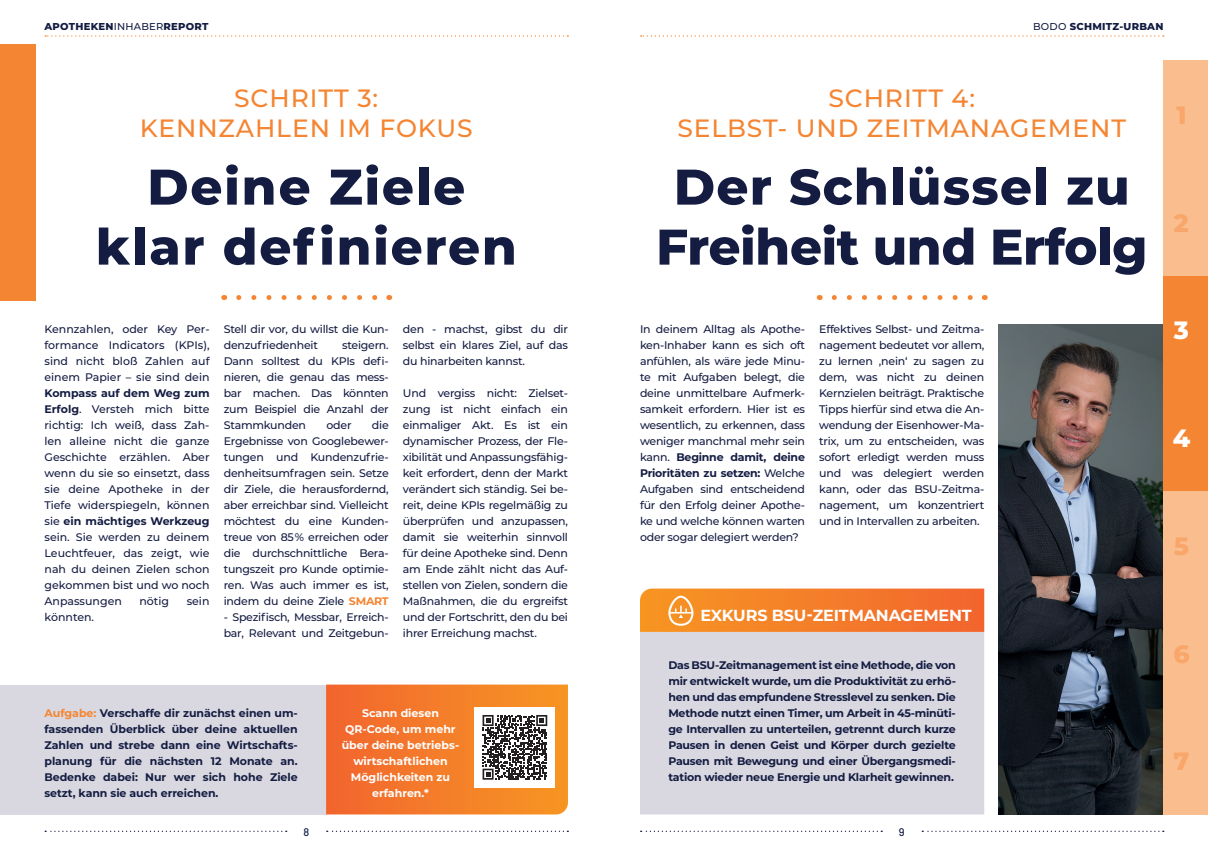
<style>
.page{position:relative;width:1208px;height:859px;background:#fff}
.page>*{position:absolute;margin:0;border:0;box-sizing:border-box;transform-origin:0 0}
.t1{font:800 50px/60px "Montserrat";color:#141c42;text-align:center}
.t2{font:800 50px/60px "Montserrat";letter-spacing:.025em;color:#141c42;text-align:center}
.t3{font:500 25px/30px "Montserrat";letter-spacing:.035em;color:#f48532;text-align:center}
.t4{font:800 25px "Montserrat";color:#f8a669}
.t5{font:800 25px "Montserrat";color:#fff}
.t6{font:700 16px "Montserrat";letter-spacing:-.01em;color:#fff}
.t7{font:500 11px/16px "Montserrat";letter-spacing:-.02em;color:#141c42;text-align:justify}
.t8{font:700 11px/16px "Montserrat";letter-spacing:-.015em;color:#141c42;text-align:justify}
.t9{font:700 11px/16px "Montserrat";color:#fff;text-align:center}
.t10{font:500 11px "Montserrat";color:#141c42}
.t11{font:500 11px "Barlow";color:#141c42}
.t12{font:800 10px "Montserrat";letter-spacing:.025em;color:#141c42}
.s1{font-weight:500}
.s2{font-weight:700}
.s3{font-weight:700;color:#f48532}
.s4{color:#f48532}
</style>
<div class="page">
<svg style="left:45px;top:831px;width:242px;height:1px"></svg>
<svg style="left:45px;top:35px;width:523px;height:2px"></svg>
<svg style="left:640px;top:35px;width:523px;height:2px"></svg>
<svg style="left:640px;top:831px;width:242px;height:1px"></svg>
<svg style="left:327px;top:831px;width:241px;height:1px"></svg>
<svg style="left:922px;top:831px;width:241px;height:1px"></svg>
<div style="left:0;top:45px;width:36px;height:256px;background:#f48532"></div>
<svg style="left:239px;top:295px;width:139px;height:5px"></svg>
<svg style="left:834px;top:295px;width:139px;height:5px"></svg>
<div style="left:0;top:685px;width:326px;height:129px;background:#d9d8e0"></div>
<div style="left:640px;top:632px;width:344px;height:182px;background:#d9d8e0"></div>
<div style="left:669px;top:660px;width:287px;height:11px;background:#d9d8e0"></div>
<div style="left:669px;top:676px;width:286px;height:10px;background:#d9d8e0"></div>
<div style="left:669px;top:692px;width:287px;height:11px;background:#d9d8e0"></div>
<div style="left:669px;top:708px;width:286px;height:10px;background:#d9d8e0"></div>
<div style="left:668px;top:724px;width:288px;height:11px;background:#d9d8e0"></div>
<div style="left:669px;top:740px;width:287px;height:11px;background:#d9d8e0"></div>
<div style="left:669px;top:755px;width:286px;height:12px;background:#d9d8e0"></div>
<div style="left:668px;top:772px;width:286px;height:11px;background:#d9d8e0"></div>
<img style="left:998px;top:324px;width:165px;height:490px">
<svg style="left:640px;top:589px;width:344px;height:43px;background:#f47f2c"></svg>
<div style="left:1163px;top:61px;width:45px;height:107px;background:#fabe8e"></div>
<div style="left:1163px;top:168px;width:45px;height:108px;background:#fabe8e"></div>
<div style="left:1163px;top:276px;width:45px;height:108px;background:#f48532"></div>
<div style="left:1163px;top:384px;width:45px;height:107px;background:#f48532"></div>
<div style="left:1163px;top:491px;width:45px;height:108px;background:#fabe8e"></div>
<div style="left:1163px;top:599px;width:45px;height:108px;background:#fabe8e"></div>
<div style="left:1163px;top:707px;width:45px;height:108px;background:#fabe8e"></div>
<svg style="left:326px;top:685px;width:242px;height:129px;background:#e48344"></svg>
<p class="t12" style="left:45px;top:19px;width:165px">APOTHEKEN<span class="s1">INHABER</span>REPORT</p>
<p class="t12" style="left:1033px;top:19px;width:132px"><span class="s1">BODO</span> SCHMITZ-URBAN</p>
<h2 class="t3" style="left:140px;top:82px;width:334px">SCHRITT 3:<br>KENNZAHLEN IM FOKUS</h2>
<h2 class="t3" style="left:677px;top:82px;width:450px">SCHRITT 4:<br>SELBST- UND ZEITMANAGEMENT</h2>
<h1 class="t2" style="left:96px;top:154px;width:422px">Deine Ziele klar definieren</h1>
<h1 class="t1" style="left:656px;top:154px;width:493px">Der Schlüssel zu<br>Freiheit und Erfolg</h1>
<p class="t7" style="left:45px;top:320px;width:166px">Kennzahlen, oder Key Per&shy;formance Indicators (KPIs), sind nicht bloß Zahlen auf einem Papier – sie sind dein</p>
<p class="t7" style="left:45px;top:384px;width:166px"><span class="s2">Kompass auf dem Weg zum Erfolg</span>. Versteh mich bitte richtig: Ich weiß, dass Zah&shy;len alleine nicht die ganze Geschichte erzählen. Aber wenn du sie so einsetzt, dass sie deine Apotheke in der Tiefe widerspiegeln, können sie <span class="s2">ein mächtiges Werkzeug </span>sein. Sie werden zu deinem Leuchtfeuer, das zeigt, wie nah du deinen Zielen schon gekommen bist und wo noch Anpassungen</p>
<p class="t7" style="left:139px;top:592px;width:31px">nötig</p>
<p class="t7" style="left:187px;top:592px;width:24px">sein</p>
<p class="t10" style="left:45px;top:609px;width:51px">könnten.</p>
<p class="t7" style="left:224px;top:320px;width:166px">Stell dir vor, du willst die Kun&shy;denzufriedenheit</p>
<p class="t7" style="left:224px;top:336px;width:166px;text-indent:118px">steigern.<br>Dann solltest du KPIs defi&shy;nieren, die genau das mess&shy;bar machen. Das könnten zum Beispiel die Anzahl der Stammkunden</p>
<p class="t7" style="left:224px;top:416px;width:166px;text-indent:148px">die Ergebnisse von Googlebewer&shy;tungen und Kundenzufrie&shy;denheitsumfragen sein. Setze dir Ziele, die herausfordernd, aber erreichbar sind. Vielleicht möchtest du eine Kunden&shy;treue von 85 % erreichen oder die durchschnittliche Bera&shy;tungszeit pro Kunde optimie&shy;ren. Was auch immer es ist, indem du deine Ziele <span class="s3">SMART</span></p>
<p class="t7" style="left:224px;top:608px;width:166px">- Spezifisch, Messbar, Erreich&shy;bar, Relevant und Zeitgebun-</p>
<p class="t7" style="left:326px;top:416px;width:27px">oder</p>
<p class="t7" style="left:403px;top:321px;width:166px">den - machst, gibst du dir selbst ein klares Ziel, auf das du hinarbeiten kannst.</p>
<p class="t7" style="left:403px;top:385px;width:166px">Und vergiss nicht: Zielset&shy;zung ist nicht einfach ein einmaliger Akt. Es ist ein dynamischer Prozess, der Fle&shy;xibilität und Anpassungsfähig&shy;keit erfordert, denn der Markt verändert sich ständig. Sei be&shy;reit, deine KPIs regelmäßig zu überprüfen und anzupassen, damit sie weiterhin sinnvoll für deine Apotheke sind. Denn am Ende zählt nicht das Auf&shy;stellen von Zielen, sondern die Maßnahmen, die du ergreifst und der Fortschritt, den du bei ihrer Erreichung machst.</p>
<p class="t8" style="left:45px;top:704px;width:255px"><span class="s4">Aufgabe:</span> Verschaffe dir zunächst einen um&shy;fassenden Überblick über deine aktuellen Zahlen und strebe dann eine Wirtschafts&shy;planung für die nächsten 12 Monate an.<br>Bedenke dabei: Nur wer sich hohe Ziele setzt, kann sie auch erreichen.</p>
<p class="t9" style="left:342px;top:704px;width:119px">Scann diesen<br>QR-Code, um mehr über deine betriebs&shy;wirtschaftlichen<br>Möglichkeiten zu erfahren.*</p>
<p class="t7" style="left:640px;top:320px;width:166px">In deinem Alltag als Apothe&shy;ken-Inhaber kann es sich oft anfühlen, als wäre jede Minu&shy;te mit Aufgaben belegt, die deine unmittelbare Aufmerk&shy;samkeit erfordern. Hier ist es wesentlich, zu erkennen, dass weniger manchmal mehr sein kann. <span class="s2">Beginne damit, deine Prioritäten zu setzen:</span> Welche Aufgaben sind entscheidend für den Erfolg deiner Apothe&shy;ke und welche können warten oder sogar delegiert werden?</p>
<p class="t7" style="left:819px;top:320px;width:166px">Effektives Selbst- und Zeitma&shy;nagement bedeutet vor allem, zu lernen ‚nein‘ zu sagen zu dem, was nicht zu deinen Kernzielen beiträgt. Praktische Tipps hierfür sind etwa die An&shy;wendung der Eisenhower-Ma&shy;trix, um zu entscheiden, was sofort erledigt werden muss und was delegiert werden kann, oder das BSU-Zeitma&shy;nagement, um konzentriert und in Intervallen zu arbeiten.</p>
<h3 class="t6" style="left:700px;top:603px;width:273px">EXKURS BSU-ZEITMANAGEMENT</h3>
<p class="t8" style="left:668px;top:656px;width:289px">Das BSU-Zeitmanagement ist eine Methode, die von mir entwickelt wurde, um die Produktivität zu erhö&shy;hen und das empfundene Stresslevel zu senken. Die Methode nutzt einen Timer, um Arbeit in 45-minüti&shy;ge Intervallen zu unterteilen, getrennt durch kurze Pausen in denen Geist und Körper durch gezielte Pausen mit Bewegung und einer Übergangsmedi&shy;tation wieder neue Energie und Klarheit gewinnen.</p>
<p class="t11" style="left:303px;top:824px;width:7px">8</p>
<p class="t11" style="left:899px;top:824px;width:7px">9</p>
<h2 class="t4" style="left:1176px;top:97px;width:12px">1</h2>
<h2 class="t4" style="left:1174px;top:204px;width:16px">2</h2>
<h2 class="t5" style="left:1174px;top:312px;width:17px">3</h2>
<h2 class="t5" style="left:1172px;top:420px;width:19px">4</h2>
<h2 class="t4" style="left:1173px;top:528px;width:17px">5</h2>
<h2 class="t4" style="left:1173px;top:635px;width:18px">6</h2>
<h2 class="t4" style="left:1173px;top:743px;width:17px">7</h2>
</div>
